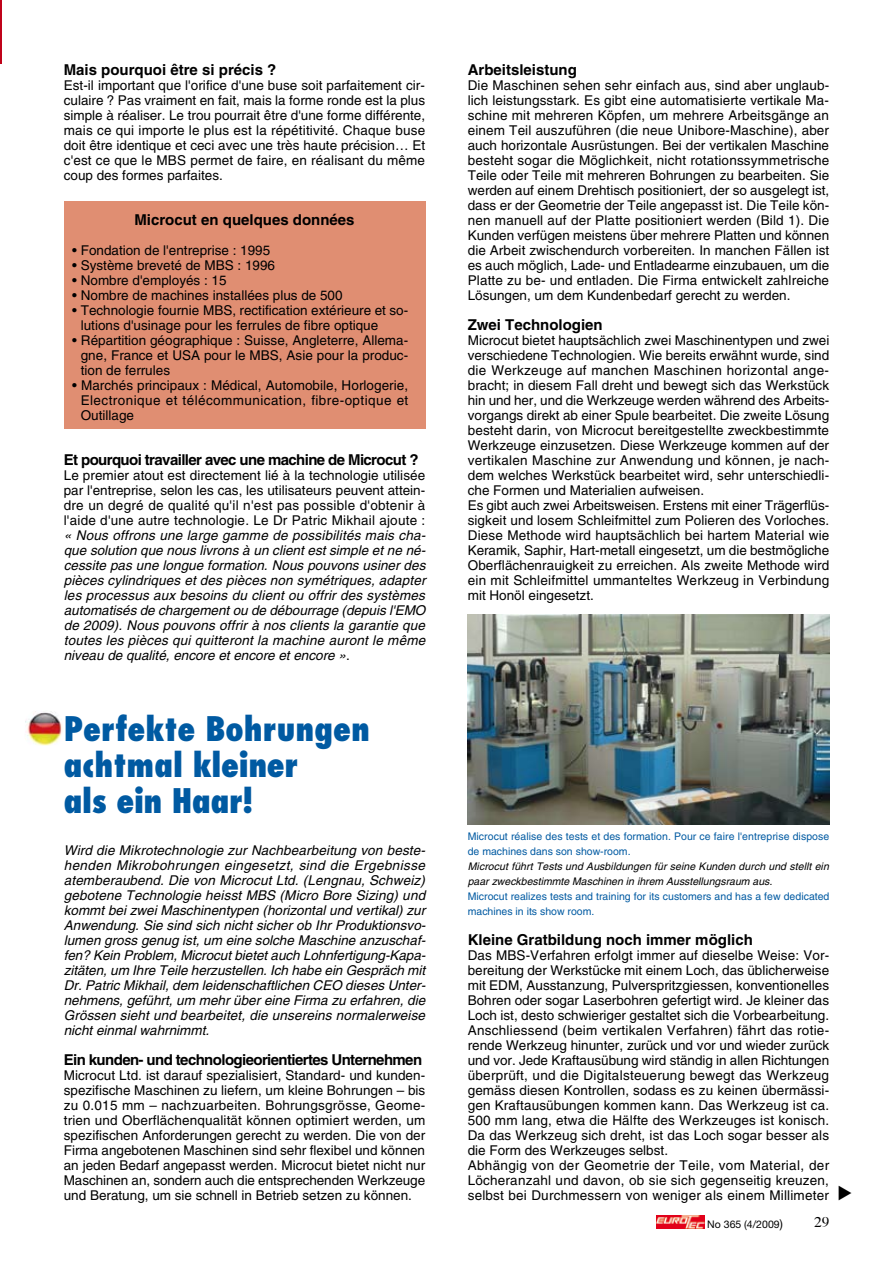
<style>
.page{position:relative;width:893px;height:1263px;background:#fff}
.page>*{position:absolute;margin:0;border:0;box-sizing:border-box;transform-origin:0 0}
.t1{font:800 condensed 33px/36px "Futura";color:#005aa2}
.t2{font:700 15px "Helvetica";color:#000}
.t3{font:700 15px "Helvetica";letter-spacing:-.04em;color:#000}
.t4{font:13.5px/15px "Helvetica";color:#000;text-align:justify}
.t5{font:italic 13.5px/15px "Helvetica";color:#000;text-align:justify}
.t6{font:10.5px/15px "Helvetica";color:#005aa2}
.t7{font:italic 10.5px/15px "Helvetica";letter-spacing:.01em;color:#000}
.t8{font:10.5px "Helvetica Neue";color:#000}
.s1{font-style:normal}
.s2{font-size:12px}
</style>
<div class="page">
<svg style="left:656px;top:1215px;width:1px;height:13px"></svg>
<img style="left:657px;top:1215px;width:47px;height:13px">
<hr style="left:0;top:0;width:1px;height:64px;background:#c0031a">
<div style="left:64px;top:201px;width:361px;height:227px;background:#e08e72"></div>
<img style="left:25px;top:711px;width:38px;height:35px">
<img style="left:468px;top:615px;width:361px;height:210px">
<p class="t2" style="left:64px;top:60px;width:214px">Mais pourquoi être si précis ?</p>
<p class="t4" style="left:64px;top:78px;width:363px">Est-il important que l'orifice d'une buse soit parfaitement cir&shy;culaire ? Pas vraiment en fait, mais la forme ronde est la plus simple à réaliser. Le trou pourrait être d'une forme différente, mais ce qui importe le plus est la répétitivité. Chaque buse doit être identique et ceci avec une très haute précision… Et c'est ce que le MBS permet de faire, en réalisant du même coup des formes parfaites.</p>
<p class="t2" style="left:134px;top:210px;width:222px">Microcut en quelques données</p>
<p class="t4" style="left:72px;top:243px;width:199px">• Fondation de l'entreprise : 1995</p>
<p class="t4" style="left:72px;top:258px;width:204px">• Système breveté de MBS : 1996</p>
<p class="t4" style="left:72px;top:273px;width:156px">• Nombre d'employés : 15</p>
<p class="t4" style="left:72px;top:288px;width:272px">• Nombre de machines installées plus de 500</p>
<p class="t4" style="left:81px;top:303px;width:329px;text-indent:-9px">• Technologie fournie MBS, rectification extérieure et so&shy;lutions d'usinage pour les ferrules de fibre optique</p>
<p class="t4" style="left:81px;top:333px;width:329px;text-indent:-9px">• Répartition géographique : Suisse, Angleterre, Allema&shy;gne, France et USA</p>
<p class="t4" style="left:204px;top:348px;width:206px">pour le MBS, Asie pour la produc-</p>
<p class="t4" style="left:81px;top:363px;width:91px">tion de ferrules</p>
<p class="t4" style="left:81px;top:378px;width:329px;text-indent:-9px">• Marchés principaux : Médical, Automobile, Horlogerie, Electronique et télécommunication, fibre-optique et Outillage</p>
<p class="t3" style="left:64px;top:450px;width:356px">Et pourquoi travailler avec une machine de Microcut ?</p>
<p class="t4" style="left:64px;top:468px;width:363px">Le premier atout est directement lié à la technologie utilisée par l'entreprise, selon les cas, les utilisateurs peuvent attein&shy;dre un degré de qualité qu'il n'est pas possible d'obtenir à l'aide d'une autre technologie. Le Dr Patric Mikhail ajoute :</p>
<p class="t5" style="left:64px;top:528px;width:363px">« Nous offrons une large gamme de possibilités mais cha&shy;que solution que nous livrons à un client est simple et ne né&shy;cessite pas une longue formation. Nous pouvons usiner des pièces cylindriques et des pièces non symétriques, adapter les processus aux besoins du client ou offrir des systèmes automatisés de chargement ou de débourrage (depuis l'EMO de 2009). Nous pouvons offrir à nos clients la garantie que toutes les pièces qui quitteront la machine auront le même niveau de qualité, encore et encore et encore »<span class="s1">.</span></p>
<h1 class="t1" style="left:64px;top:710px;width:308px">Perfekte Bohrungen achtmal kleiner<br>als ein Haar!</h1>
<p class="t5" style="left:64px;top:843px;width:363px">Wird die Mikrotechnologie zur Nachbearbeitung von beste&shy;henden Mikrobohrungen eingesetzt, sind die Ergebnisse atemberaubend. Die von Microcut Ltd. (Lengnau, Schweiz) gebotene Technologie heisst MBS (Micro Bore Sizing) und kommt bei zwei Maschinentypen (horizontal und vertikal) zur Anwendung. Sie sind sich nicht sicher ob Ihr Produktionsvo&shy;lumen gross genug ist, um eine solche Maschine anzuschaf&shy;fen? Kein Problem, Microcut bietet auch Lohnfertigung-Kapa&shy;zitäten, um Ihre Teile herzustellen. Ich habe ein Gespräch mit Dr. Patric Mikhail, dem leidenschaftlichen CEO dieses Unter&shy;nehmens, geführt, um mehr über eine Firma zu erfahren, die Grössen sieht und bearbeitet, die unsereins normalerweise nicht einmal wahrnimmt.</p>
<p class="t3" style="left:64px;top:1050px;width:360px">Ein kunden- und technologieorientiertes Unternehmen</p>
<p class="t4" style="left:64px;top:1068px;width:363px">Microcut Ltd. ist darauf spezialisiert, Standard- und kunden&shy;spezifische Maschinen zu liefern, um kleine Bohrungen – bis zu 0.015 mm – nachzuarbeiten. Bohrungsgrösse, Geome&shy;trien und Oberflächenqualität können optimiert werden, um spezifischen Anforderungen gerecht zu werden. Die von der Firma angebotenen Maschinen sind sehr flexibel und können an jeden Bedarf angepasst werden. Microcut bietet nicht nur Maschinen an, sondern auch die entsprechenden Werkzeuge und Beratung, um sie schnell in Betrieb setzen zu können.</p>
<p class="t2" style="left:468px;top:60px;width:111px">Arbeitsleistung</p>
<p class="t4" style="left:468px;top:78px;width:363px">Die Maschinen sehen sehr einfach aus, sind aber unglaub&shy;lich leistungsstark. Es gibt eine automatisierte vertikale Ma&shy;schine mit mehreren Köpfen, um mehrere Arbeitsgänge an einem Teil auszuführen (die neue U nibore-Maschine), aber auch horizontale Ausrüstungen. Bei der vertikalen Maschine besteht sogar die Möglichkeit, nicht rotationssymmetrische Teile oder Teile mit mehreren Bohrungen zu bearbeiten. Sie werden auf einem Drehtisch positioniert, der so ausgelegt ist, dass er der Geometrie der Teile angepasst ist. Die Teile kön&shy;nen manuell auf der Platte positioniert werden (Bild 1). Die Kunden verfügen meistens über mehrere Platten und können die Arbeit zwischendurch vorbereiten. I n manchen Fällen ist es auch möglich, Lade- und Entladearme einzubauen, um die Platte zu be- und entladen. Die Firma entwickelt zahlreiche Lösungen, um dem Kundenbedarf gerecht zu werden.</p>
<p class="t2" style="left:468px;top:315px;width:137px">Zwei Technologien</p>
<p class="t4" style="left:468px;top:333px;width:363px;text-align:left">Microcut bietet hauptsächlich zwei Maschinentypen und zwei verschiedene Technologien. Wie bereits erwähnt wurde, sind die Werkzeuge auf manchen Maschinen horizontal ange&shy;bracht; in diesem Fall dreht und bewegt sich das Werkstück hin und her, und die Werkzeuge werden während des Arbeits&shy;vorgangs direkt ab einer Spule bearbeitet. Die zweite Lösung besteht darin, von Microcut bereitgestellte zweckbestimmte Werkzeuge einzusetzen. Diese Werkzeuge kommen auf der vertikalen Maschine zur Anwendung und können, je nach&shy;dem welches Werkstück bearbeitet wird, sehr unterschiedli&shy;che Formen und Materialien aufweisen.<br>Es gibt auch zwei Arbeitsweisen. Erstens mit einer Trägerflüs&shy;sigkeit und losem Schleifmittel zum Polieren des Vorloches.<br>Diese Methode wird hauptsächlich bei hartem Material wie Keramik, Saphir, Hart-metall eingesetzt, um die bestmögliche Oberflächenrauigkeit zu erreichen. Als zweite Methode wird ein mit Schleifmittel ummanteltes Werkzeug in Verbindung mit Honöl eingesetzt.</p>
<p class="t6" style="left:468px;top:829px;width:363px">Microcut réalise des tests et des formation. Pour ce faire l'entreprise dispose de machines dans son show-room.</p>
<p class="t7" style="left:468px;top:859px;width:363px">Microcut führt Tests und Ausbildungen für seine Kunden durch und stellt ein paar zweckbestimmte Maschinen in ihrem Ausstellungsraum aus.</p>
<p class="t6" style="left:468px;top:889px;width:363px">Microcut realizes tests and training for its customers and has a few dedicated machines in its show room.</p>
<p class="t2" style="left:468px;top:930px;width:287px">Kleine Gratbildung noch immer möglich</p>
<p class="t4" style="left:468px;top:948px;width:363px;text-align:left">Das MBS-Verfahren erfolgt immer auf dieselbe Weise: Vor&shy;bereitung der Werkstücke mit einem Loch, das üblicherweise mit EDM, Ausstanzung, Pulverspritzgiessen, konventionelles Bohren oder sogar Laserbohren gefertigt wird. Je kleiner das Loch ist, desto schwieriger gestaltet sich die Vorbearbeitung.<br>Anschliessend (beim vertikalen Verfahren) fährt das rotie&shy;rende Werkzeug hinunter, zurück und vor und wieder zurück und vor. Jede Kraftausübung wird ständig in allen Richtungen überprüft, und die Digitalsteuerung bewegt das Werkzeug gemäss diesen Kontrollen, sodass es zu keinen übermässi&shy;gen Kraftausübungen kommen kann. Das Werkzeug ist ca.<br>500 mm lang, etwa die Hälfte des Werkzeuges ist konisch.<br>Da das Werkzeug sich dreht, ist das Loch sogar besser als die Form des Werkzeuges selbst.<br>Abhängig von der Geometrie der Teile, vom Material, der Löcheranzahl und davon, ob sie sich gegenseitig kreuzen, selbst bei Durchmessern von weniger als einem Millimeter</p>
<p class="t8" style="left:707px;top:1218px;width:77px">No 365 (4/2009<span class="s2">)</span></p>
</div>
